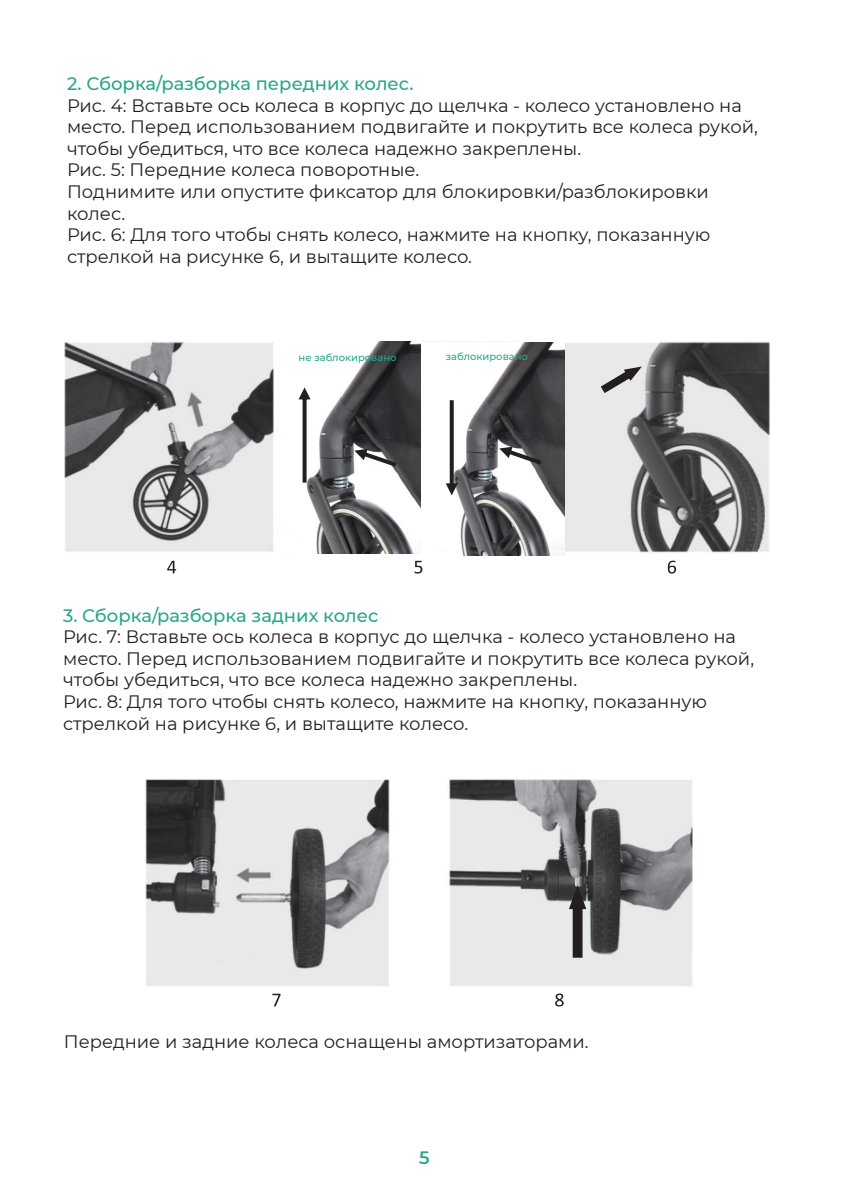
<style>
.page{position:relative;width:842px;height:1191px;background:#fff}
.page>*{position:absolute;margin:0;border:0;box-sizing:border-box;transform-origin:0 0}
.t1{font:18px/21.6px "Montserrat";color:#231f20}
.t2{font:500 18px "Montserrat";color:#28a789}
.t3{font:600 18px "Montserrat";color:#28a789}
.t4{font:500 10px "Montserrat";color:#28a789}
</style>
<div class="page">
<img style="left:65px;top:342px;width:704px;height:211px">
<svg style="left:167px;top:561px;width:9px;height:12px"></svg>
<svg style="left:414px;top:561px;width:8px;height:12px"></svg>
<svg style="left:668px;top:560px;width:8px;height:13px"></svg>
<svg style="left:598px;top:364px;width:49px;height:32px;background:#bebcbd"></svg>
<img style="left:145px;top:780px;width:548px;height:206px">
<svg style="left:272px;top:993px;width:9px;height:13px"></svg>
<svg style="left:555px;top:993px;width:9px;height:13px"></svg>
<svg style="left:567px;top:879px;width:22px;height:80px;background:#797778"></svg>
<img style="left:277px;top:342px;width:288px;height:213px">
<svg style="left:299px;top:387px;width:12px;height:95px"></svg>
<svg style="left:404px;top:400px;width:54px;height:95px"></svg>
<svg style="left:499px;top:447px;width:43px;height:17px"></svg>
<svg style="left:354px;top:449px;width:43px;height:18px"></svg>
<p class="t2" style="left:67px;top:71px;width:348px">2. Сборка/разборка передних колес.</p>
<p class="t1" style="left:67px;top:94px;width:692px">Рис. 4: Вставьте ось колеса в корпус до щелчка - колесо установлено на место. Перед использованием подвигайте и покрутить все колеса рукой, чтобы убедиться, что все колеса надежно закреплены.<br>Рис. 5: Передние колеса поворотные.<br>Поднимите или опустите фиксатор для блокировки/разблокировки колес.<br>Рис. 6: Для того чтобы снять колесо, нажмите на кнопку, показанную стрелкой на рисунке 6, и вытащите колесо.</p>
<p class="t4" style="left:299px;top:350px;width:99px">не заблокировано</p>
<p class="t4" style="left:446px;top:349px;width:84px">заблокировано</p>
<p class="t2" style="left:63px;top:603px;width:317px">3. Сборка/разборка задних колес</p>
<p class="t1" style="left:63px;top:625px;width:693px">Рис. 7: Вставьте ось колеса в корпус до щелчка - колесо установлено на место. Перед использованием подвигайте и покрутить все колеса рукой, чтобы убедиться, что все колеса надежно закреплены.<br>Рис. 8: Для того чтобы снять колесо, нажмите на кнопку, показанную стрелкой на рисунке 6, и вытащите колесо.</p>
<p class="t1" style="left:64px;top:1030px;width:526px">Передние и задние колеса оснащены амортизаторами.</p>
<p class="t3" style="left:419px;top:1144px;width:12px">5</p>
</div>
